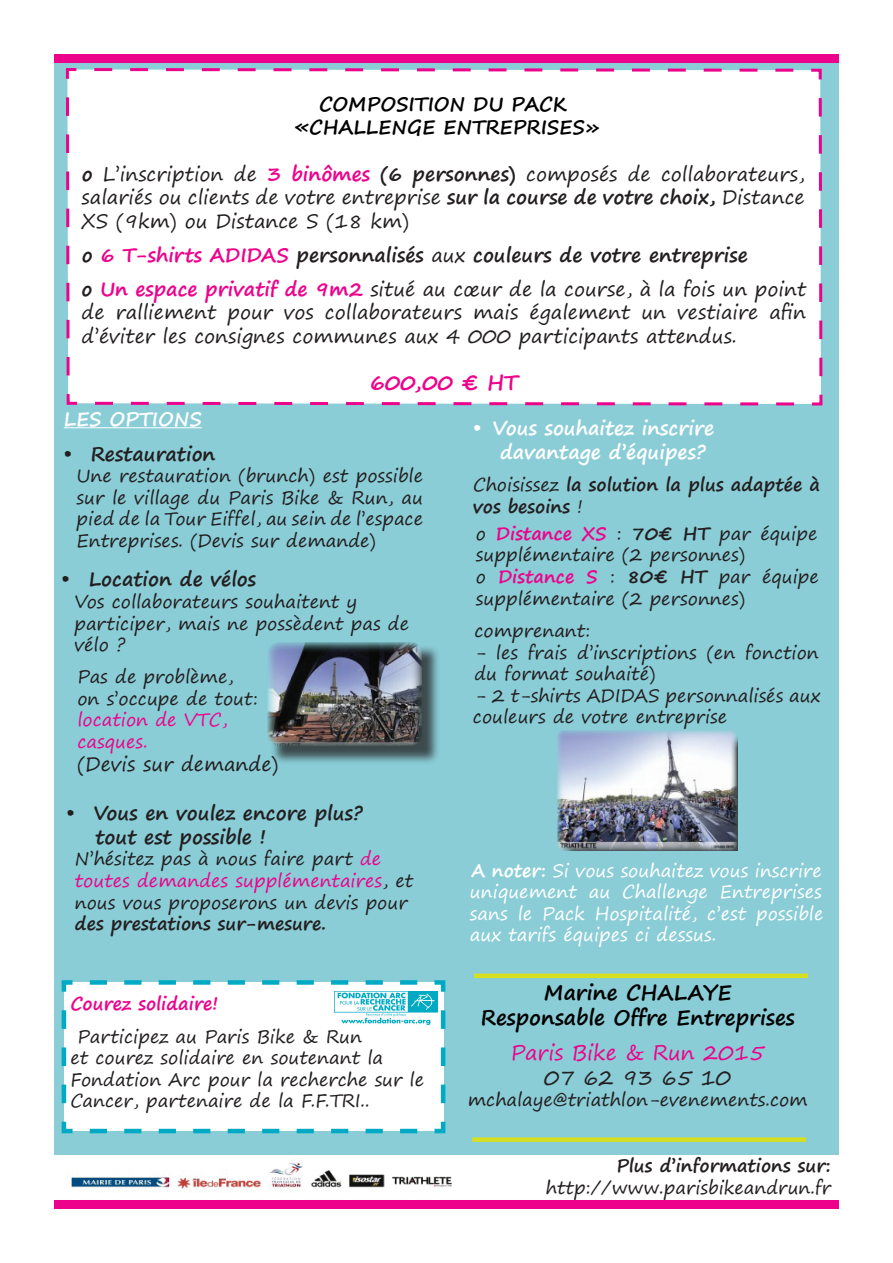
<style>
.page{position:relative;width:893px;height:1263px;background:#fff}
.page>*{position:absolute;margin:0;border:0;box-sizing:border-box;transform-origin:0 0}
.t1{font:700 21px/25.2px "Segoe Print";color:#000;text-align:center}
.t2{font:21px "Segoe Print";color:#ed028c}
.t3{font:21px "Segoe Print";color:#231f20}
.t4{font:700 21px "Segoe Print";color:#ed028c}
.t5{font:19.5px/23.4px "Segoe Print";color:#231f20;text-align:justify}
.t6{font:700 19.5px/34.2px "Segoe Print";color:#231f20}
.t7{font:700 19.5px/23.4px "Segoe Print";color:#fff}
.t8{font:700 19.5px/23.4px "Segoe Print";color:#000;text-align:center}
.t9{font:18px/21.6px "Segoe Print";color:#231f20}
.t10{font:18px/21.6px "Segoe Print";color:#fff;text-align:justify}
.t11{font:700 18px/21.6px "Segoe Print";color:#231f20}
.t12{font:18px/21.6px "Segoe Print";color:#ed028c}
.t13{font:700 18px "Segoe Print";color:#ed028c}
.s1{font-weight:700}
.s2{font-weight:700;color:#ed028c}
.s3{color:#ed028c}
.s4{font-weight:400}
</style>
<div class="page">
<div style="left:54px;top:54px;width:785px;height:1100px;background:#8acdd7"></div>
<div style="left:54px;top:54px;width:785px;height:9px;background:#ed028c"></div>
<div style="left:54px;top:1200px;width:785px;height:9px;background:#ed028c"></div>
<div style="left:65px;top:68px;width:758px;height:338px;background:#fff"></div>
<hr style="left:64px;top:427px;width:138px;height:1px;background:#fff">
<div style="left:474px;top:973px;width:334px;height:5px;background:#d7df21"></div>
<div style="left:472px;top:1137px;width:334px;height:5px;background:#d7df21"></div>
<svg style="left:61px;top:980px;width:385px;height:154px;background:#eff9fa"></svg>
<img style="left:335px;top:992px;width:102px;height:32px">
<div style="left:270px;top:644px;width:170px;height:121px;background:#231f20;opacity:.75"></div>
<img style="left:268px;top:642px;width:154px;height:104px">
<img style="left:557px;top:731px;width:180px;height:119px">
<img style="left:71px;top:1163px;width:381px;height:29px">
<p class="t8" style="left:295px;top:91px;width:306px">COMPOSITION DU PACK «CHALLENGE ENTREPRISES»</p>
<p class="t5" style="left:82px;top:162px;width:724px"><span class="s1">o</span> L’inscription de <span class="s2">3 binômes</span> <span class="s1">(6 personnes)</span> composés de collaborateurs, salariés ou clients de votre entreprise <span class="s1">sur la course de votre choix,</span> Distance XS (9km) ou Distance S (18 km)</p>
<p class="t6" style="left:82px;top:237px;width:726px">o <span class="s3">6 T-shirts ADIDAS</span> personnalisés <span class="s4">aux</span> couleurs de votre entreprise<br>o <span class="s3">Un espace privatif de 9m2</span> <span class="s4">situé au cœur de la course, à la fois un point</span></p>
<p class="t5" style="left:82px;top:300px;width:726px">de ralliement pour vos collaborateurs mais également un vestiaire afin d’éviter les consignes communes aux 4 000 participants attendus.</p>
<p class="t4" style="left:370px;top:363px;width:150px">600,00 € HT</p>
<p class="t7" style="left:500px;top:416px;width:216px;text-indent:-27px">• Vous souhaitez inscrire davantage d’équipes?</p>
<p class="t11" style="left:473px;top:473px;width:349px"><span class="s4">Choisissez</span> la solution la plus adaptée à vos besoins <span class="s4">!</span></p>
<p class="t9" style="left:476px;top:522px;width:344px">o <span class="s2">Distance XS</span> : <span class="s1">70€ HT</span> par équipe supplémentaire (2 personnes)<br>o <span class="s2">Distance S</span> : <span class="s1">80€ HT</span> par équipe supplémentaire (2 personnes)</p>
<p class="t9" style="left:474px;top:619px;width:118px">comprenant:</p>
<p class="t9" style="left:474px;top:641px;width:346px">- les frais d’inscriptions (en fonction du format souhaité)</p>
<p class="t9" style="left:473px;top:684px;width:349px">- 2 t-shirts ADIDAS personnalisés aux couleurs de votre entreprise</p>
<p class="t7" style="left:64px;top:407px;width:140px">LES OPTIONS</p>
<p class="t6" style="left:64px;top:436px;width:153px">• Restauration</p>
<p class="t9" style="left:77px;top:464px;width:348px;text-align:justify">Une restauration (brunch) est possible sur le village du Paris Bike &amp; Run, au pied de la Tour Eiffel, au sein de l’espace Entreprises. (Devis sur demande)</p>
<p class="t6" style="left:62px;top:562px;width:196px">• Location de vélos</p>
<p class="t9" style="left:74px;top:590px;width:336px">Vos collaborateurs souhaitent y participer, mais ne possèdent pas de vélo ?</p>
<p class="t9" style="left:77px;top:665px;width:182px">Pas de problème, on s’occupe de tout:</p>
<p class="t12" style="left:77px;top:709px;width:152px">location de VTC, casques.</p>
<p class="t5" style="left:77px;top:752px;width:203px">(Devis sur demande)</p>
<p class="t6" style="left:95px;top:801px;width:269px;line-height:23.4px;text-indent:-29px">• Vous en voulez encore plus? tout est possible !</p>
<p class="t9" style="left:75px;top:848px;width:340px">N’hésitez pas à nous faire part <span class="s3">de toutes demandes supplémentaires</span>, et nous vous proposerons un devis pour</p>
<p class="t11" style="left:75px;top:912px;width:253px">des prestations sur-mesure.</p>
<p class="t13" style="left:70px;top:987px;width:149px">Courez solidaire!</p>
<p class="t9" style="left:70px;top:1025px;width:355px;text-indent:7px">Participez au Paris Bike &amp; Run<br>et courez solidaire en soutenant la Fondation Arc pour la recherche sur le Cancer, partenaire de la F.F.TRI..</p>
<p class="t10" style="left:470px;top:859px;width:355px"><span class="s1">A noter:</span> Si vous souhaitez vous inscrire uniquement au Challenge Entreprises sans le Pack Hospitalité, c’est possible aux tarifs équipes ci dessus.</p>
<p class="t1" style="left:481px;top:979px;width:315px">Marine CHALAYE<br>Responsable Offre Entreprises</p>
<p class="t2" style="left:511px;top:1033px;width:255px">Paris Bike &amp; Run 2015</p>
<p class="t3" style="left:544px;top:1058px;width:188px">07 62 93 65 10</p>
<p class="t9" style="left:468px;top:1089px;width:342px">mchalaye@triathlon-evenements.com</p>
<p class="t11" style="left:616px;top:1154px;width:216px">Plus d’informations sur:</p>
<p class="t9" style="left:546px;top:1176px;width:287px">http://www.parisbikeandrun.fr</p>
</div>
